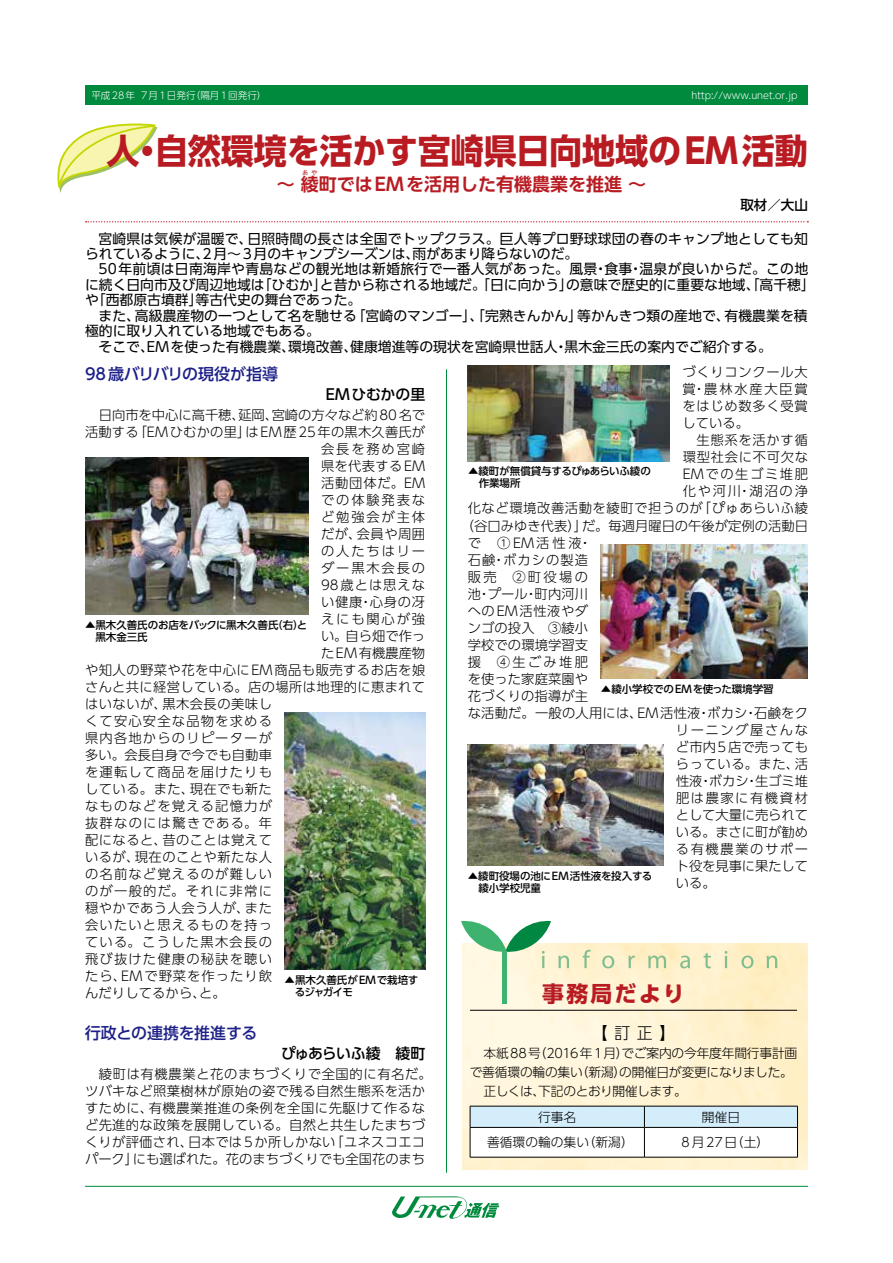
<style>
.page{position:relative;width:893px;height:1263px;background:#fff}
.page>*{position:absolute;margin:0;border:0;box-sizing:border-box;transform-origin:0 0}
.t1{font:700 34.5px "UD Shin Go Pro";letter-spacing:-.005em;color:#b81c22;scale:.96 1}
.t2{font:700 21.9px "UD Shin Go Pro";letter-spacing:.1em;color:#b81c22}
.t3{font:700 18px "UD Shin Go Pro De";color:#b81c22}
.t4{font:500 15.9px "UD Shin Go Pro";letter-spacing:-.005em;color:#1d2088}
.t5{font:300 15.9px "UD Shin Go Pro";color:#000}
.t6{font:500 14.85px "UD Shin Go Pro";letter-spacing:-.04em;color:#000}
.t7{font:500 14.85px "UD Shin Go Pro";letter-spacing:-.005em;color:#000}
.t8{font:13.8px/15.5px "UD Shin Go Pro";color:#000}
.t9{font:500 13.5px "UD Shin Go Pro";color:#000}
.t10{font:300 13.35px/17px "UD Shin Go Pro";letter-spacing:.04em;color:#000}
.t11{font:300 13.35px "UD Shin Go Pro";letter-spacing:.09em;color:#000}
.t12{font:300 13.35px "UD Shin Go Pro";color:#000}
.t13{font:300 13.35px "UD Shin Go Pro";letter-spacing:.01em;color:#000}
.t14{font:300 13.35px "UD Shin Go Pro";letter-spacing:.14em;color:#000}
.t15{font:300 13.35px "UD Shin Go Pro";letter-spacing:-.005em;color:#000}
.t16{font:300 13.35px "UD Shin Go Pro";letter-spacing:.095em;color:#000}
.t17{font:300 13.35px "UD Shin Go Pro";letter-spacing:.015em;color:#000}
.t18{font:300 13.35px "UD Shin Go Pro";letter-spacing:.02em;color:#000}
.t19{font:300 13.35px "UD Shin Go Pro";letter-spacing:.115em;color:#000}
.t20{font:300 13.35px "UD Shin Go Pro";letter-spacing:.075em;color:#000}
.t21{font:300 13.35px "UD Shin Go Pro";letter-spacing:.005em;color:#000}
.t22{font:300 13.35px "UD Shin Go Pro";letter-spacing:.12em;color:#000}
.t23{font:300 13.35px "UD Shin Go Pro";letter-spacing:.135em;color:#000}
.t24{font:300 13.35px "UD Shin Go Pro";letter-spacing:.085em;color:#000}
.t25{font:300 13.35px "UD Shin Go Pro";letter-spacing:.08em;color:#000}
.t26{font:300 12.75px "UD Shin Go Pro";letter-spacing:-.02em;color:#000}
.t27{font:300 12.75px "UD Shin Go Pr 6";color:#000}
.t28{font:500 10.5px/12px "UD Shin Go Pro";letter-spacing:-.005em;color:#000}
.t29{font:300 9.6px "UD Shin Go Pro";color:#fff}
.t30{font:300 9.6px "UD Shin Go Pro";letter-spacing:.06em;color:#fff}
.t31{font:700 6.45px "UD Shin Go Pro De";color:#b81c22}
</style>
<div class="page">
<hr style="left:85px;top:1186px;width:723px;height:1px;background:#008a3d">
<svg style="left:392px;top:1196px;width:107px;height:23px"></svg>
<svg style="left:57px;top:123px;width:100px;height:70px"></svg>
<div style="left:85px;top:85px;width:723px;height:20px;background:#008a3d"></div>
<hr style="left:446px;top:369px;width:1px;height:804px;background:#008a3d">
<svg style="left:86px;top:221px;width:722px;height:1px"></svg>
<img style="left:285px;top:712px;width:141px;height:257px">
<img style="left:85px;top:458px;width:223px;height:157px">
<img style="left:601px;top:545px;width:207px;height:134px">
<img style="left:468px;top:366px;width:202px;height:95px">
<img style="left:468px;top:745px;width:195px;height:121px">
<div style="left:502px;top:952px;width:5px;height:52px;background:#3eb370"></div>
<hr style="left:470px;top:1010px;width:327px;height:1px;background:#000">
<svg style="left:461px;top:920px;width:90px;height:48px"></svg>
<svg style="left:558px;top:955px;width:11px;height:13px"></svg>
<svg style="left:583px;top:950px;width:8px;height:18px"></svg>
<svg style="left:602px;top:955px;width:12px;height:13px"></svg>
<svg style="left:628px;top:955px;width:7px;height:13px"></svg>
<svg style="left:648px;top:955px;width:18px;height:13px"></svg>
<svg style="left:680px;top:955px;width:10px;height:13px"></svg>
<svg style="left:704px;top:953px;width:7px;height:15px"></svg>
<svg style="left:725px;top:951px;width:2px;height:17px"></svg>
<svg style="left:741px;top:955px;width:12px;height:13px"></svg>
<svg style="left:767px;top:955px;width:10px;height:13px"></svg>
<svg style="left:470px;top:1106px;width:328px;height:51px"></svg>
<hr style="left:470px;top:1127px;width:174px;height:1px;background:#000">
<hr style="left:470px;top:1127px;width:1px;height:30px;background:#000">
<hr style="left:644px;top:1127px;width:154px;height:1px;background:#000">
<hr style="left:644px;top:1127px;width:1px;height:30px;background:#000">
<hr style="left:797px;top:1127px;width:1px;height:30px;background:#000">
<hr style="left:470px;top:1157px;width:174px;height:1px;background:#000">
<hr style="left:644px;top:1157px;width:154px;height:1px;background:#000">
<p class="t30" style="left:91px;top:87px;width:177px">平成28年 7月1日発行（隔月1回発行）</p>
<p class="t29" style="left:691px;top:87px;width:108px">http://www.unet.or.jp</p>
<h1 class="t1" style="left:106px;top:123px;width:732px">人・自然環境を活かす宮崎県日向地域のEM活動</h1>
<h3 class="t3" style="left:277px;top:170px;width:371px">〜 綾町ではEMを活用した有機農業を推進 〜</h3>
<p class="t31" style="left:302px;top:167px;width:17px">あや</p>
<p class="t9" style="left:740px;top:193px;width:69px">取材／大山</p>
<p class="t8" style="left:85px;top:230px;width:725px;text-indent:14px">宮崎県は気候が温暖で、日照時間の長さは全国でトップクラス。巨人等プロ野球球団の春のキャンプ地としても知られているように、2月〜3月のキャンプシーズンは、雨があまり降らないのだ。</p>
<p class="t8" style="left:85px;top:261px;width:731px;text-indent:14px">50年前頃は日南海岸や青島などの観光地は新婚旅行で一番人気があった。風景・食事・温泉が良いからだ。この地に続く日向市及び周辺地域は「ひむか」と昔から称される地域だ。「日に向かう」の意味で歴史的に重要な地域、「高千穂」や「西都原古墳群」等古代史の舞台であった。</p>
<p class="t8" style="left:99px;top:307px;width:711px">また、高級農産物の一つとして名を馳せる「宮崎のマンゴー」、「完熟きんかん」等かんきつ類の産地で、有機農業を積</p>
<p class="t8" style="left:85px;top:323px;width:236px">極的に取り入れている地域でもある。</p>
<p class="t8" style="left:99px;top:338px;width:675px">そこで、EMを使った有機農業、環境改善、健康増進等の現状を宮崎県世話人・黒木金三氏の案内でご紹介する。</p>
<p class="t4" style="left:85px;top:361px;width:210px">98歳バリバリの現役が指導　</p>
<p class="t7" style="left:326px;top:382px;width:101px">EMひむかの里</p>
<p class="t12" style="left:99px;top:404px;width:328px">日向市を中心に高千穂、延岡、宮崎の方々など約80名で</p>
<p class="t17" style="left:85px;top:421px;width:342px">活動する「EMひむかの里」はEM歴25年の黒木久善氏が</p>
<p class="t14" style="left:321px;top:438px;width:106px">会長を務め宮崎</p>
<p class="t10" style="left:321px;top:457px;width:106px">県を代表するEM</p>
<p class="t10" style="left:321px;top:474px;width:106px">活動団体だ。EM</p>
<p class="t14" style="left:321px;top:489px;width:106px">での体験発表な</p>
<p class="t14" style="left:321px;top:506px;width:106px">ど勉強会が主体</p>
<p class="t10" style="left:321px;top:525px;width:106px">だが、会員や周囲</p>
<p class="t14" style="left:321px;top:540px;width:106px">の人たちはリー</p>
<p class="t14" style="left:321px;top:557px;width:106px">ダー黒木会長の</p>
<p class="t25" style="left:321px;top:574px;width:106px">98歳とは思えな</p>
<p class="t10" style="left:321px;top:593px;width:106px">い健康・心身の冴</p>
<p class="t14" style="left:321px;top:608px;width:106px">えにも関心が強</p>
<p class="t10" style="left:321px;top:627px;width:106px">い。自ら畑で作っ</p>
<p class="t12" style="left:321px;top:642px;width:106px">たEM有機農産物</p>
<p class="t10" style="left:85px;top:661px;width:342px">や知人の野菜や花を中心にEM商品も販売するお店を娘</p>
<p class="t10" style="left:85px;top:678px;width:342px">さんと共に経営している。店の場所は地理的に恵まれて</p>
<p class="t10" style="left:85px;top:695px;width:188px">はいないが、黒木会長の美味し</p>
<p class="t11" style="left:85px;top:710px;width:188px">くて安心安全な品物を求める</p>
<p class="t11" style="left:85px;top:727px;width:188px">県内各地からのリピーターが</p>
<p class="t13" style="left:85px;top:744px;width:188px">多い。会長自身で今でも自動車</p>
<p class="t11" style="left:85px;top:761px;width:188px">を運転して商品を届けたりも</p>
<p class="t10" style="left:85px;top:780px;width:188px">している。また、現在でも新た</p>
<p class="t11" style="left:85px;top:795px;width:188px">なものなどを覚える記憶力が</p>
<p class="t16" style="left:85px;top:812px;width:188px">抜群なのには驚きである。年</p>
<p class="t10" style="left:85px;top:831px;width:188px">配になると、昔のことは覚えて</p>
<p class="t10" style="left:85px;top:848px;width:188px">いるが、現在のことや新たな人</p>
<p class="t11" style="left:85px;top:863px;width:188px">の名前など覚えるのが難しい</p>
<p class="t16" style="left:85px;top:880px;width:188px">のが一般的だ。それに非常に</p>
<p class="t10" style="left:85px;top:899px;width:188px">穏やかであう人会う人が、また</p>
<p class="t11" style="left:85px;top:914px;width:188px">会いたいと思えるものを持っ</p>
<p class="t16" style="left:85px;top:931px;width:188px">ている。こうした黒木会長の</p>
<p class="t11" style="left:85px;top:948px;width:188px">飛び抜けた健康の秘訣を聴い</p>
<p class="t20" style="left:85px;top:965px;width:188px">たら、EMで野菜を作ったり飲</p>
<p class="t13" style="left:85px;top:982px;width:142px">んだりしてるから、と。</p>
<p class="t4" style="left:85px;top:1020px;width:174px">行政との連携を推進する</p>
<p class="t6" style="left:281px;top:1041px;width:146px">ぴゅあらいふ綾　綾町</p>
<p class="t10" style="left:85px;top:1065px;width:348px;text-indent:14px">綾町は有機農業と花のまちづくりで全国的に有名だ。ツバキなど照葉樹林が原始の姿で残る自然生態系を活かすために、有機農業推進の条例を全国に先駆けて作るなど先進的な政策を展開している。自然と共生したまちづくりが評価され、日本では5か所しかない「ユネスコエコパーク」にも選ばれた。花のまちづくりでも全国花のまち</p>
<p class="t28" style="left:95px;top:619px;width:213px;text-indent:-10px">▲黒木久善氏のお店をバックに黒木久善氏（右）と黒木金三氏</p>
<p class="t28" style="left:295px;top:973px;width:125px;text-indent:-10px">▲黒木久善氏がEMで栽培するジャガイモ</p>
<p class="t10" style="left:683px;top:363px;width:127px;text-align:justify">づくりコンクール大賞・農林水産大臣賞をはじめ数多く受賞している。</p>
<p class="t10" style="left:696px;top:431px;width:113px">生態系を活かす循</p>
<p class="t10" style="left:683px;top:448px;width:127px">環型社会に不可欠な</p>
<p class="t22" style="left:683px;top:464px;width:127px">EMでの生ゴミ堆肥</p>
<p class="t23" style="left:683px;top:481px;width:127px">化や河川・湖沼の浄</p>
<p class="t10" style="left:468px;top:499px;width:342px">化など環境改善活動を綾町で担うのが「ぴゅあらいふ綾</p>
<p class="t12" style="left:461px;top:515px;width:348px">（谷口みゆき代表）」だ。毎週月曜日の午後が定例の活動日</p>
<p class="t10" style="left:468px;top:533px;width:125px">で　①EM活性液・</p>
<p class="t24" style="left:468px;top:549px;width:122px">石鹸・ボカシの製造</p>
<p class="t10" style="left:468px;top:567px;width:122px">販売　②町役場の</p>
<p class="t10" style="left:468px;top:584px;width:122px">池・プール・町内河川</p>
<p class="t10" style="left:468px;top:601px;width:122px">へのEM活性液やダ</p>
<p class="t13" style="left:468px;top:617px;width:122px">ンゴの投入　③綾小</p>
<p class="t13" style="left:468px;top:634px;width:122px">学校での環境学習支</p>
<p class="t10" style="left:468px;top:652px;width:122px">援　④生ごみ堆肥</p>
<p class="t13" style="left:468px;top:668px;width:122px">を使った家庭菜園や</p>
<p class="t13" style="left:468px;top:685px;width:122px">花づくりの指導が主</p>
<p class="t18" style="left:468px;top:702px;width:342px">な活動だ。一般の人用には、EM活性液・ボカシ・石鹸をク</p>
<p class="t19" style="left:676px;top:719px;width:134px">リーニング屋さんな</p>
<p class="t21" style="left:676px;top:736px;width:134px">ど市内5店で売っても</p>
<p class="t10" style="left:676px;top:755px;width:134px">らっている。また、活</p>
<p class="t15" style="left:676px;top:770px;width:133px">性液・ボカシ・生ゴミ堆</p>
<p class="t19" style="left:676px;top:787px;width:133px">肥は農家に有機資材</p>
<p class="t15" style="left:676px;top:804px;width:134px">として大量に売られて</p>
<p class="t15" style="left:676px;top:821px;width:134px">いる。まさに町が勧め</p>
<p class="t19" style="left:676px;top:838px;width:134px">る有機農業のサポー</p>
<p class="t15" style="left:676px;top:855px;width:134px">ト役を見事に果たして</p>
<p class="t10" style="left:676px;top:874px;width:41px">いる。</p>
<p class="t28" style="left:468px;top:465px;width:184px">▲綾町が無償貸与するぴゅあらいふ綾の　作業場所</p>
<p class="t28" style="left:601px;top:682px;width:174px">▲綾小学校でのEMを使った環境学習</p>
<p class="t28" style="left:468px;top:869px;width:186px">▲綾町役場の池にEM活性液を投入する　綾小学校児童</p>
<h2 class="t2" style="left:542px;top:976px;width:144px">事務局だより</h2>
<p class="t5" style="left:592px;top:1020px;width:85px">【訂正】</p>
<p class="t26" style="left:484px;top:1042px;width:315px">本紙88号（2016年１月）でご案内の今年度年間行事計画</p>
<p class="t26" style="left:470px;top:1061px;width:325px">で善循環の輪の集い（新潟）の開催日が変更になりました。</p>
<p class="t26" style="left:484px;top:1081px;width:205px">正しくは、下記のとおり開催します。</p>
<p class="t27" style="left:538px;top:1106px;width:40px">行事名</p>
<p class="t27" style="left:702px;top:1106px;width:40px">開催日</p>
<p class="t27" style="left:487px;top:1132px;width:148px">善循環の輪の集い（新潟）</p>
<p class="t27" style="left:679px;top:1132px;width:92px">８月27日（土）</p>
</div>
